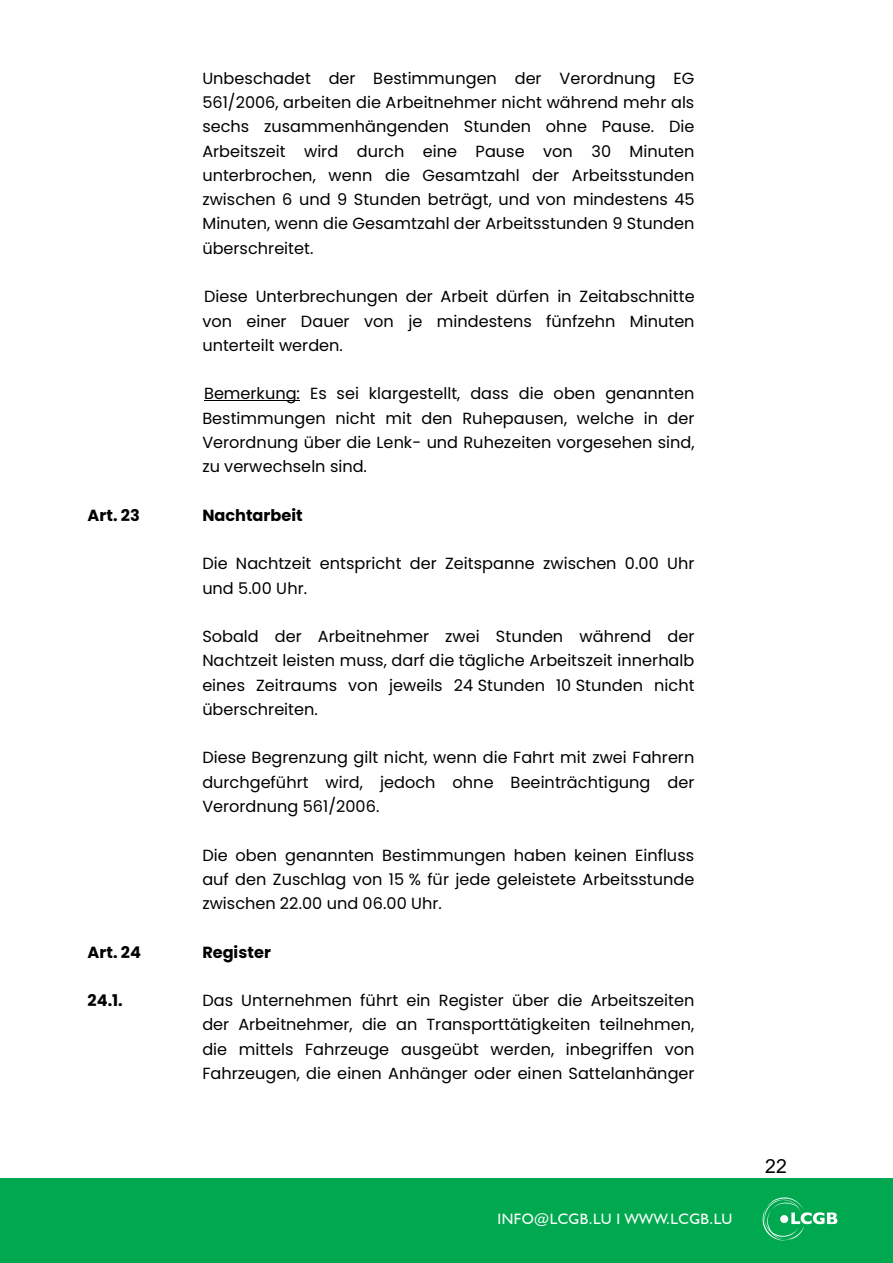
<style>
.page{position:relative;width:893px;height:1263px;background:#fff}
.page>*{position:absolute;margin:0;border:0;box-sizing:border-box;transform-origin:0 0}
.t1{font:19.35px "Arial";color:#000}
.t2{font:16.05px/24.3px "Poppins";color:#000;text-align:justify}
.t3{font:700 16.05px "Poppins";color:#000}
.t4{font:15px "Humanist 521 BT";letter-spacing:.03em;color:#fff}
</style>
<div class="page">
<div style="left:0;top:1178px;width:893px;height:85px;background:#00a94f"></div>
<svg style="left:762px;top:1197px;width:75px;height:44px"></svg>
<hr style="left:204px;top:400px;width:96px;height:1px;background:#000">
<p class="t2" style="left:202px;top:66px;width:494px">Unbeschadet der Bestimmungen der Verordnung EG 561/2006, arbeiten die Arbeitnehmer nicht während mehr als sechs zusammenhängenden Stunden ohne Pause. Die Arbeitszeit wird durch eine Pause von 30 Minuten unterbrochen, wenn die Gesamtzahl der Arbeitsstunden zwischen 6 und 9 Stunden beträgt, und von mindestens 45<br>Minuten, wenn die Gesamtzahl der Arbeitsstunden 9 Stunden überschreitet.</p>
<p class="t2" style="left:202px;top:285px;width:494px">Diese Unterbrechungen der Arbeit dürfen in Zeitabschnitte von einer Dauer von je mindestens fünfzehn Minuten unterteilt werden.</p>
<p class="t2" style="left:202px;top:382px;width:494px">Bemerkung: Es sei klargestellt, dass die oben genannten Bestimmungen nicht mit den Ruhepausen, welche in der Verordnung über die Lenk- und Ruhezeiten vorgesehen sind, zu verwechseln sind.</p>
<p class="t3" style="left:88px;top:506px;width:54px">Art. 23</p>
<p class="t3" style="left:202px;top:506px;width:102px">Nachtarbeit</p>
<p class="t2" style="left:202px;top:552px;width:494px">Die Nachtzeit entspricht der Zeitspanne zwischen 0.00 Uhr und 5.00 Uhr.</p>
<p class="t2" style="left:202px;top:624px;width:494px">Sobald der Arbeitnehmer zwei Stunden während der Nachtzeit leisten muss, darf die tägliche Arbeitszeit innerhalb eines Zeitraums von jeweils 24 Stunden 10 Stunden nicht überschreiten.</p>
<p class="t2" style="left:202px;top:746px;width:493px">Diese Begrenzung gilt nicht, wenn die Fahrt mit zwei Fahrern durchgeführt wird, jedoch ohne Beeinträchtigung der Verordnung 561/2006.</p>
<p class="t2" style="left:202px;top:843px;width:494px">Die oben genannten Bestimmungen haben keinen Einfluss auf den Zuschlag von 15 % für jede geleistete Arbeitsstunde zwischen 22.00 und 06.00 Uhr.</p>
<p class="t3" style="left:88px;top:943px;width:55px">Art. 24</p>
<p class="t3" style="left:202px;top:943px;width:70px">Register</p>
<p class="t3" style="left:88px;top:991px;width:37px">24.1.</p>
<p class="t2" style="left:202px;top:988px;width:494px">Das Unternehmen führt ein Register über die Arbeitszeiten der Arbeitnehmer, die an Transporttätigkeiten teilnehmen, die mittels Fahrzeuge ausgeübt werden, inbegriffen von Fahrzeugen, die einen Anhänger oder einen Sattelanhänger</p>
<p class="t4" style="left:497px;top:1209px;width:236px">INFO@LCGB.LU I WWW.LCGB.LU</p>
<p class="t1" style="left:765px;top:1153px;width:23px">22</p>
</div>
